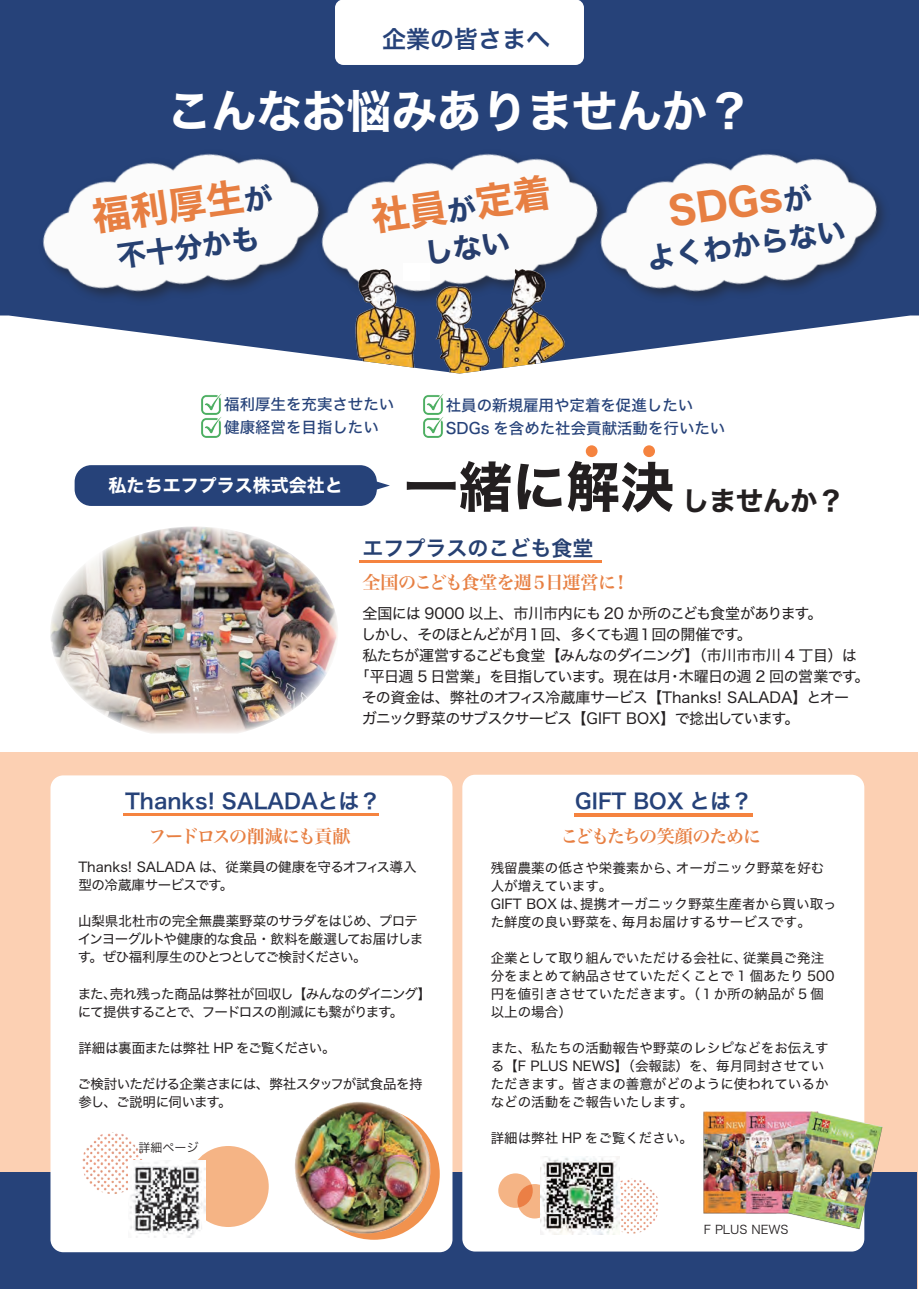
<style>
.page{position:relative;width:919px;height:1289px;background:#fff}
.page>*{position:absolute;margin:0;border:0;box-sizing:border-box;transform-origin:0 0}
.t1{font:45px "Hiragino Sans W7";color:#fff}
.t2{font:38.1px "Hiragino Sans W7";color:#e77f42}
.t3{font:28.65px "Hiragino Sans W7";color:#264071}
.t4{font:27px "Hiragino Sans W7";color:#231f20}
.t5{font:24px "Hiragino Sans W6";color:#264279}
.t6{font:21px "Hiragino Sans W6";color:#264279}
.t7{font:21px "Hiragino Sans W6";color:#264071}
.t8{font:18px "Hira Min Pro W6";letter-spacing:-.08em;color:#e77f42}
.t9{font:18px "Hira Min Pro W6";letter-spacing:-.05em;color:#e77f42}
.t10{font:18px "Hiragino Sans W7";color:#fff}
.t11{font:15.45px/23.2px "Hiragino Sans W5";color:#264279}
.t12{font:15px "Hiragino Sans W4";letter-spacing:-.045em;color:#231f20}
.t13{font:15px "Hiragino Sans W4";letter-spacing:-.025em;color:#231f20}
.t14{font:15px "Hiragino Sans W4";letter-spacing:-.085em;color:#231f20}
.t15{font:13.5px/18px "Hiragino Sans W4";color:#231f20}
.t16{font:13.5px/18px "Hiragino Sans W4";letter-spacing:-.045em;color:#231f20}
.t17{font:13.5px/18px "Hiragino Sans W4";letter-spacing:-.065em;color:#231f20}
.t18{font:13.5px/18px "Hiragino Sans W4";letter-spacing:-.03em;color:#231f20}
.t19{font:13.5px/18px "Hiragino Sans W4";letter-spacing:-.05em;color:#231f20}
.t20{font:12px "Hiragino Sans W3";color:#231f20}
.s1{font-size:28.65px;color:#264071}
.s2{font-size:54px}
</style>
<div class="page">
<div style="left:0;top:751px;width:917px;height:537px;background:#fcd0b3"></div>
<div style="left:0;top:1171px;width:916px;height:117px;background:#264279"></div>
<div style="left:50px;top:775px;width:402px;height:477px;background:#fff;border-radius:13px"></div>
<hr style="left:124px;top:813px;width:255px;height:3px;background:#f5833f">
<div style="left:462px;top:774px;width:402px;height:477px;background:#fff;border-radius:13px"></div>
<hr style="left:574px;top:814px;width:179px;height:3px;background:#f5833f">
<img style="left:82px;top:1132px;width:61px;height:62px">
<svg style="left:517px;top:1183px;width:35px;height:35px"></svg>
<svg style="left:498px;top:1173px;width:34px;height:34px"></svg>
<div style="left:188px;top:1145px;width:81px;height:81px;background:#f5b485;border-radius:50%"></div>
<img style="left:597px;top:1176px;width:62px;height:59px">
<img style="left:540px;top:1156px;width:79px;height:78px">
<img style="left:129px;top:1160px;width:76px;height:76px">
<svg style="left:0;top:0;width:918px;height:355px;background:#3a5385"></svg>
<img style="left:25px;top:134px;width:278px;height:182px">
<img style="left:303px;top:134px;width:279px;height:182px">
<img style="left:582px;top:134px;width:313px;height:182px">
<img style="left:310px;top:264px;width:298px;height:109px">
<img style="left:294px;top:1102px;width:146px;height:132px">
<div style="left:335px;top:0;width:249px;height:65px;background:#fff;border-radius:9px"></div>
<img style="left:423px;top:417px;width:20px;height:21px">
<img style="left:423px;top:394px;width:20px;height:21px">
<img style="left:201px;top:417px;width:21px;height:21px">
<img style="left:201px;top:394px;width:21px;height:21px">
<hr style="left:359px;top:560px;width:242px;height:3px;background:#f5833f">
<img style="left:50px;top:526px;width:288px;height:207px">
<div style="left:403px;top:263px;width:26px;height:18px;background:#fff"></div>
<div style="left:75px;top:465px;width:302px;height:41px;background:#264279;border-radius:17px"></div>
<svg style="left:375px;top:476px;width:15px;height:18px"></svg>
<div style="left:643px;top:445px;width:12px;height:12px;background:#f5833f;border-radius:50%"></div>
<div style="left:585px;top:445px;width:12px;height:12px;background:#f5833f;border-radius:50%"></div>
<img style="left:703px;top:1111px;width:179px;height:118px">
<svg style="left:428px;top:230px;width:82px;height:34px"></svg>
<h3 class="t5" style="left:382px;top:17px;width:169px">企業の皆さまへ</h3>
<h1 class="t1" style="left:167px;top:76px;width:586px">こんなお悩みありませんか？</h1>
<h2 class="t2" style="left:89px;top:187px;width:183px;rotate:-8deg">福利厚生<span class="s1">が</span></h2>
<h3 class="t3" style="left:114px;top:235px;width:144px;rotate:-8deg">不十分かも</h3>
<h2 class="t2" style="left:367px;top:187px;width:183px;rotate:-8deg">社員<span class="s1">が</span>定着</h2>
<h2 class="t2" style="left:664px;top:182px;width:146px;rotate:-8deg">SDGs<span class="s1">が</span></h2>
<h3 class="t3" style="left:643px;top:236px;width:202px;rotate:-8deg">よくわからない</h3>
<p class="t11" style="left:224px;top:392px;width:172px">福利厚生を充実させたい健康経営を目指したい</p>
<h3 class="t10" style="left:109px;top:471px;width:235px">私たちエフプラス株式会社と</h3>
<p class="t11" style="left:446px;top:392px;width:281px">社員の新規雇用や定着を促進したい<br>SDGs を含めた社会貢献活動を行いたい</p>
<h3 class="t4" style="left:404px;top:479px;width:441px"><span class="s2">一緒に解決</span>しませんか？</h3>
<h3 class="t7" style="left:362px;top:529px;width:232px">エフプラスのこども食堂</h3>
<h3 class="t9" style="left:362px;top:566px;width:269px">全国のこども食堂を週５日運営に！</h3>
<p class="t12" style="left:362px;top:599px;width:461px">全国には 9000 以上、市川市内にも 20 か所のこども食堂があります。</p>
<p class="t14" style="left:361px;top:620px;width:392px">しかし、そのほとんどが月１回、多くても週１回の開催です。</p>
<p class="t12" style="left:362px;top:641px;width:496px">私たちが運営するこども食堂【みんなのダイニング】（市川市市川 4 丁目）は</p>
<p class="t12" style="left:355px;top:662px;width:516px">「平日週 5 日営業」を目指しています。現在は月・木曜日の週 2 回の営業です。</p>
<p class="t13" style="left:362px;top:683px;width:488px">その資金は、弊社のオフィス冷蔵庫サービス【Thanks! SALADA】とオー</p>
<p class="t12" style="left:362px;top:704px;width:439px">ガニック野菜のサブスクサービス【GIFT BOX】で捻出しています。</p>
<h3 class="t6" style="left:125px;top:781px;width:257px">Thanks! SALADAとは？</h3>
<h3 class="t6" style="left:575px;top:782px;width:178px">GIFT BOX とは？</h3>
<h3 class="t8" style="left:148px;top:820px;width:203px">フードロスの削減にも貢献</h3>
<h3 class="t8" style="left:560px;top:820px;width:202px">こどもたちの笑顔のために</h3>
<p class="t18" style="left:78px;top:857px;width:339px">Thanks! SALADA は、従業員の健康を守るオフィス導入型の冷蔵庫サービスです。</p>
<p class="t16" style="left:78px;top:911px;width:347px">山梨県北杜市の完全無農薬野菜のサラダをはじめ、プロテインヨーグルトや健康的な食品・飲料を厳選してお届けします。ぜひ福利厚生のひとつとしてご検討ください。</p>
<p class="t17" style="left:78px;top:983px;width:355px">また、売れ残った商品は弊社が回収し【みんなのダイニング】にて提供することで、フードロスの削減にも繋がります。</p>
<p class="t16" style="left:78px;top:1037px;width:259px">詳細は裏面または弊社 HP をご覧ください。</p>
<p class="t19" style="left:77px;top:1073px;width:346px">ご検討いただける企業さまには、弊社スタッフが試食品を持参し、ご説明に伺います。</p>
<p class="t20" style="left:138px;top:1136px;width:61px">詳細ページ</p>
<p class="t15" style="left:490px;top:858px;width:347px">残留農薬の低さや栄養素から、オーガニック野菜を好む人が増えています。<br>GIFT BOX は、提携オーガニック野菜生産者から買い取った鮮度の良い野菜を、毎月お届けするサービスです。</p>
<p class="t15" style="left:490px;top:948px;width:345px">企業として取り組んでいただける会社に、従業員ご発注分をまとめて納品させていただくことで 1 個あたり 500円を値引きさせていただきます。（１か所の納品が 5 個以上の場合）</p>
<p class="t15" style="left:490px;top:1038px;width:339px">また、私たちの活動報告や野菜のレシピなどをお伝えする【F PLUS NEWS】（会報誌）を、毎月同封させていただきます。皆さまの善意がどのように使われているかなどの活動をご報告いたします。</p>
<p class="t15" style="left:490px;top:1128px;width:204px">詳細は弊社 HP をご覧ください。</p>
<p class="t20" style="left:703px;top:1219px;width:86px">F PLUS NEWS</p>
</div>
